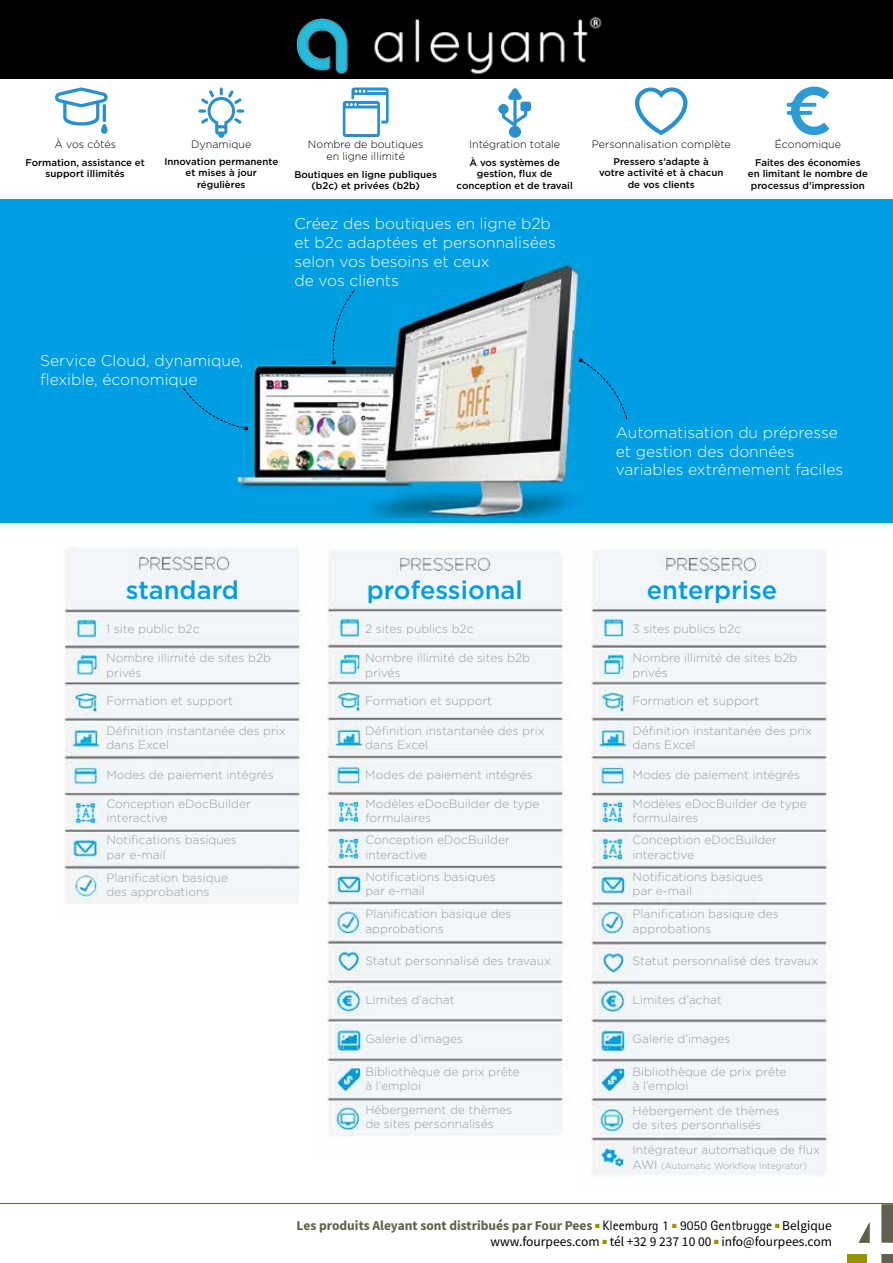
<style>
.page{position:relative;width:893px;height:1263px;background:#fff}
.page>*{position:absolute;margin:0;border:0;box-sizing:border-box;transform-origin:0 0}
.t1{font:500 25.5px "Gotham";color:#009ddf}
.t2{font:300 15.6px/18.8px "Gotham";color:#fff}
.t3{font:13.5px/16.2px "Source Sans Pro";color:#000;text-align:right}
.t4{font:300 12px/14.4px "Gotham";color:#9d9d9c}
.t5{font:300 10.8px/12.9px "Gotham";color:#000;text-align:center}
.t6{font:500 9.75px/11.7px "Gotham";color:#000;text-align:center}
.t7{font:300 9px "Gotham";color:#9d9d9c}
.s1{font-size:12px}
.s2{font-weight:700;color:#60604d}
.s3{color:#969200}
.s4{font-family:"Rotis Sans Serif"}
.s5{color:#a79303}
</style>
<div class="page">
<div style="left:0;top:0;width:893px;height:78px;background:#000"></div>
<img style="left:296px;top:16px;width:306px;height:58px">
<div style="left:0;top:200px;width:893px;height:323px;background:#009fe3"></div>
<img style="left:238px;top:262px;width:349px;height:256px">
<svg style="left:578px;top:358px;width:49px;height:61px"></svg>
<svg style="left:55px;top:87px;width:53px;height:39px"></svg>
<hr style="left:103px;top:104px;width:3px;height:18px;background:#2890cf;border-radius:2px">
<svg style="left:101px;top:124px;width:7px;height:10px"></svg>
<svg style="left:198px;top:87px;width:46px;height:51px"></svg>
<svg style="left:343px;top:87px;width:46px;height:50px"></svg>
<svg style="left:498px;top:88px;width:33px;height:50px"></svg>
<svg style="left:635px;top:87px;width:52px;height:48px"></svg>
<svg style="left:332px;top:290px;width:23px;height:75px"></svg>
<svg style="left:183px;top:388px;width:65px;height:43px"></svg>
<svg style="left:787px;top:86px;width:42px;height:50px"></svg>
<img style="left:64px;top:548px;width:243px;height:356px">
<img style="left:327px;top:550px;width:241px;height:587px">
<img style="left:591px;top:549px;width:241px;height:628px">
<svg style="left:859px;top:1223px;width:10px;height:20px"></svg>
<div style="left:847px;top:1254px;width:20px;height:9px;background:#969200"></div>
<svg style="left:881px;top:1204px;width:12px;height:59px"></svg>
<hr style="left:0;top:1203px;width:893px;height:1px;background:#60604d">
<p class="t5" style="left:54px;top:138px;width:63px">À vos côtés</p>
<p class="t6" style="left:26px;top:156px;width:121px">Formation, assistance et support illimités</p>
<p class="t5" style="left:191px;top:137px;width:62px">Dynamique</p>
<p class="t6" style="left:164px;top:155px;width:115px">Innovation permanente et mises à jour régulières</p>
<p class="t5" style="left:308px;top:137px;width:117px">Nombre de boutiques en ligne illimité</p>
<p class="t6" style="left:294px;top:168px;width:144px">Boutiques en ligne publiques (b2c) et privées (b2b)</p>
<p class="t5" style="left:469px;top:138px;width:93px">Intégration totale</p>
<p class="t6" style="left:457px;top:156px;width:118px">À vos systèmes de gestion, flux de conception et de travail</p>
<h2 class="t2" style="left:294px;top:214px;width:263px">Créez des boutiques en ligne b2b et b2c adaptées et personnalisées selon vos besoins et ceux<br>de vos clients</h2>
<p class="t5" style="left:592px;top:137px;width:140px">Personnalisation complète</p>
<p class="t6" style="left:599px;top:155px;width:126px">Pressero s’adapte à<br>votre activité et à chacun de vos clients</p>
<p class="t5" style="left:775px;top:138px;width:68px">Économique</p>
<p class="t6" style="left:748px;top:156px;width:122px">Faites des économies<br>en limitant le nombre de processus d’impression</p>
<h2 class="t2" style="left:40px;top:351px;width:205px">Service Cloud, dynamique, flexible, économique</h2>
<h2 class="t2" style="left:616px;top:423px;width:229px">Automatisation du prépresse et gestion des données variables extrêmement faciles</h2>
<h1 class="t1" style="left:126px;top:573px;width:115px">standard</h1>
<h1 class="t1" style="left:367px;top:573px;width:158px">professional</h1>
<h1 class="t1" style="left:647px;top:573px;width:132px">enterprise</h1>
<p class="t4" style="left:106px;top:621px;width:95px">1 site public b2c</p>
<p class="t4" style="left:365px;top:621px;width:110px">2 sites publics b2c</p>
<p class="t4" style="left:632px;top:621px;width:110px">3 sites publics b2c</p>
<p class="t4" style="left:106px;top:650px;width:166px">Nombre illimité de sites b2b privés</p>
<p class="t4" style="left:365px;top:650px;width:166px">Nombre illimité de sites b2b privés</p>
<p class="t4" style="left:632px;top:650px;width:166px">Nombre illimité de sites b2b privés</p>
<p class="t4" style="left:106px;top:693px;width:128px">Formation et support</p>
<p class="t4" style="left:365px;top:693px;width:128px">Formation et support</p>
<p class="t4" style="left:633px;top:693px;width:128px">Formation et support</p>
<p class="t4" style="left:106px;top:723px;width:181px">Définition instantanée des prix dans Excel</p>
<p class="t4" style="left:365px;top:723px;width:181px">Définition instantanée des prix dans Excel</p>
<p class="t4" style="left:633px;top:723px;width:181px">Définition instantanée des prix dans Excel</p>
<p class="t4" style="left:106px;top:767px;width:169px">Modes de paiement intégrés</p>
<p class="t4" style="left:365px;top:767px;width:169px">Modes de paiement intégrés</p>
<p class="t4" style="left:633px;top:767px;width:169px">Modes de paiement intégrés</p>
<p class="t4" style="left:106px;top:796px;width:146px">Conception eDocBuilder interactive</p>
<p class="t4" style="left:365px;top:796px;width:176px">Modèles eDocBuilder de type formulaires</p>
<p class="t4" style="left:633px;top:796px;width:176px">Modèles eDocBuilder de type formulaires</p>
<p class="t4" style="left:106px;top:833px;width:132px">Notifications basiques par e-mail</p>
<p class="t4" style="left:365px;top:833px;width:146px">Conception eDocBuilder interactive</p>
<p class="t4" style="left:633px;top:833px;width:146px">Conception eDocBuilder interactive</p>
<p class="t4" style="left:106px;top:870px;width:123px">Planification basique des approbations</p>
<p class="t4" style="left:365px;top:869px;width:132px">Notifications basiques par e-mail</p>
<p class="t4" style="left:633px;top:869px;width:132px">Notifications basiques par e-mail</p>
<p class="t4" style="left:365px;top:906px;width:148px">Planification basique des approbations</p>
<p class="t4" style="left:633px;top:906px;width:148px">Planification basique des approbations</p>
<p class="t4" style="left:365px;top:953px;width:187px">Statut personnalisé des travaux</p>
<p class="t4" style="left:633px;top:953px;width:187px">Statut personnalisé des travaux</p>
<p class="t4" style="left:365px;top:992px;width:91px">Limites d’achat</p>
<p class="t4" style="left:633px;top:992px;width:91px">Limites d’achat</p>
<p class="t4" style="left:365px;top:1031px;width:99px">Galerie d’images</p>
<p class="t4" style="left:633px;top:1031px;width:99px">Galerie d’images</p>
<p class="t4" style="left:365px;top:1064px;width:156px">Bibliothèque de prix prête à l’emploi</p>
<p class="t4" style="left:633px;top:1064px;width:156px">Bibliothèque de prix prête à l’emploi</p>
<p class="t4" style="left:365px;top:1102px;width:148px">Hébergement de thèmes de sites personnalisés</p>
<p class="t4" style="left:633px;top:1103px;width:148px">Hébergement de thèmes de sites personnalisés</p>
<p class="t4" style="left:633px;top:1142px;width:189px">Intégrateur automatique de flux</p>
<p class="t7" style="left:633px;top:1160px;width:176px"><span class="s1">AWI</span> (Automatic Workflow Integrator)</p>
<p class="t3" style="left:297px;top:1217px;width:537px"><span class="s2">Les produits Aleyant sont distribués par Four Pees</span> <span class="s3">■</span> <span class="s4">Kleemburg 1</span> <span class="s5">■</span> <span class="s4">9050 Gentbrugge</span> <span class="s3">■</span> Belgique www.fourpees.com <span class="s3">■</span> tél +32 9 237 10 00 <span class="s3">■</span> info@fourpees.com</p>
</div>
